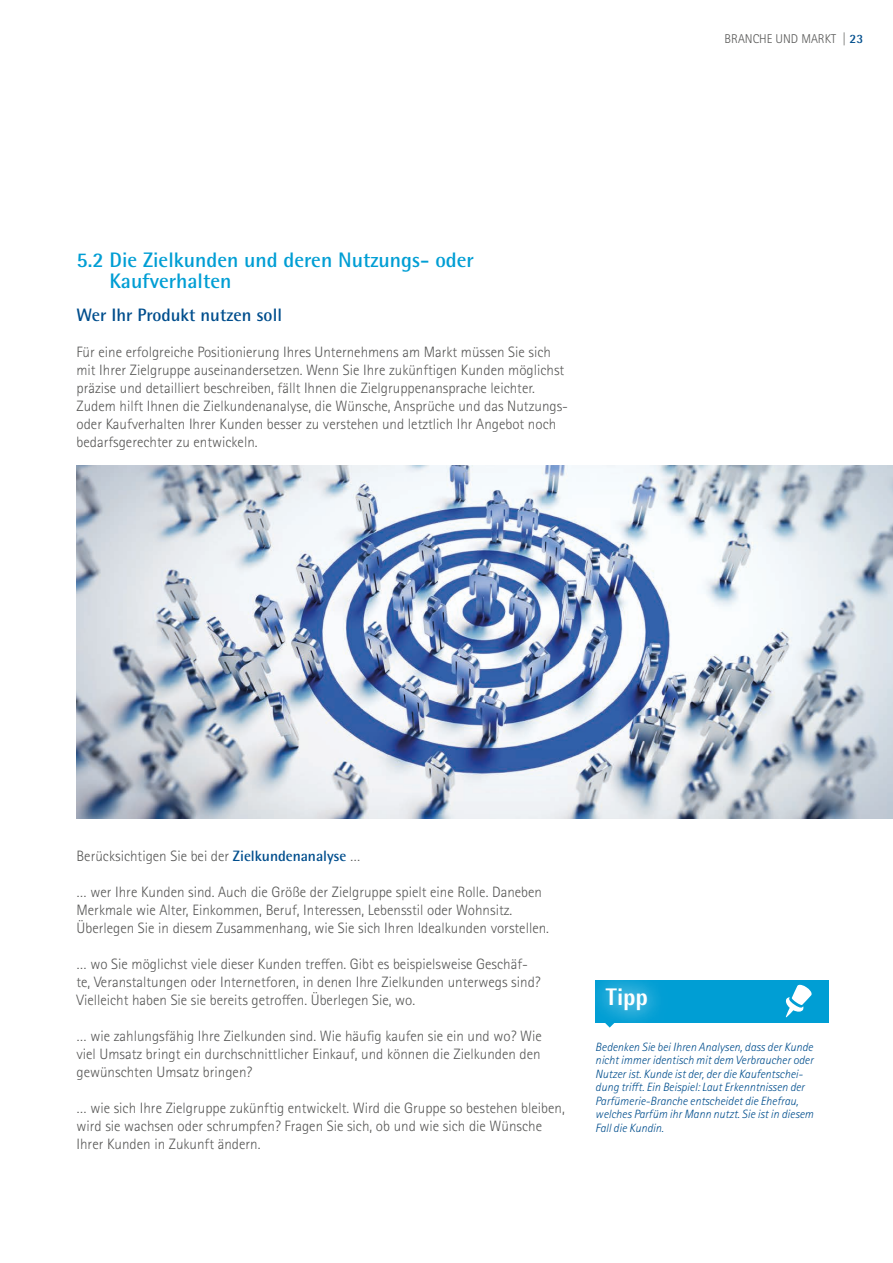
<style>
.page{position:relative;width:893px;height:1263px;background:#fff}
.page>*{position:absolute;margin:0;border:0;box-sizing:border-box;transform-origin:0 0}
.t1{font:800 24px "Rotis Semi Sans Std";color:#fff}
.t2{font:700 21px/21px "Rotis Semi Sans Std";color:#009ed4}
.t3{font:700 18px "Rotis Semi Sans Std";color:#004e8d}
.t4{font:300 15px/18px "Rotis Sans Serif Std";color:#575756}
.t5{font:300 12.75px "Rotis Sans Serif Std";color:#575756}
.t6{font:italic 300 12px/13.5px "Rotis Sans Serif Std";color:#004e8d}
.s1{font-family:"Rotis Semi Sans Std";font-weight:700;color:#004e8d}
</style>
<div class="page">
<div style="left:595px;top:980px;width:234px;height:42px;background:#009ed4"></div>
<div style="left:581px;top:961px;width:93px;height:75px;background:#fff"></div>
<div style="left:589px;top:969px;width:77px;height:60px;background:#fff;opacity:.75"></div>
<svg style="left:785px;top:984px;width:27px;height:33px"></svg>
<svg style="left:604px;top:1021px;width:12px;height:6px"></svg>
<img style="left:77px;top:466px;width:816px;height:353px">
<h2 class="t2" style="left:110px;top:250px;width:366px;text-indent:-33px">5.2 Die Zielkunden und deren Nutzungs- oder<br>Kaufverhalten</h2>
<p class="t3" style="left:77px;top:304px;width:207px">Wer Ihr Produkt nutzen soll</p>
<p class="t4" style="left:77px;top:343px;width:493px">Für eine erfolgreiche Positionierung Ihres Unternehmens am Markt müssen Sie sich mit Ihrer Zielgruppe auseinandersetzen. Wenn Sie Ihre zukünftigen Kunden möglichst präzise und detailliert beschreiben, fällt Ihnen die Zielgruppenansprache leichter.<br>Zudem hilft Ihnen die Zielkundenanalyse, die Wünsche, Ansprüche und das Nutzungs&shy;oder Kaufverhalten Ihrer Kunden besser zu verstehen und letztlich Ihr Angebot noch bedarfsgerechter zu entwickeln.</p>
<p class="t5" style="left:725px;top:31px;width:140px">BRANCHE UND MARKT | <span class="s1">23</span></p>
<p class="t4" style="left:77px;top:847px;width:285px">Berücksichtigen Sie bei der <span class="s1">Zielkundenanalyse</span> …</p>
<p class="t4" style="left:77px;top:883px;width:474px">… wer Ihre Kunden sind. Auch die Größe der Zielgruppe spielt eine Rolle. Daneben<br>Merkmale wie Alter, Einkommen, Beruf, Interessen, Lebensstil oder Wohnsitz.<br>Überlegen Sie in diesem Zusammenhang, wie Sie sich Ihren Idealkunden vorstellen.</p>
<p class="t4" style="left:77px;top:955px;width:466px">… wo Sie möglichst viele dieser Kunden treffen. Gibt es beispielsweise Geschäf&shy;te, Veranstaltungen oder Internetforen, in denen Ihre Zielkunden unterwegs sind?<br>Vielleicht haben Sie sie bereits getroffen. Überlegen Sie, wo.</p>
<p class="t4" style="left:77px;top:1027px;width:467px;text-align:justify">… wie zahlungsfähig Ihre Zielkunden sind. Wie häufig kaufen sie ein und wo? Wie viel Umsatz bringt ein durchschnittlicher Einkauf, und können die Zielkunden den gewünschten Umsatz bringen?</p>
<p class="t4" style="left:77px;top:1099px;width:490px">… wie sich Ihre Zielgruppe zukünftig entwickelt. Wird die Gruppe so bestehen bleiben, wird sie wachsen oder schrumpfen? Fragen Sie sich, ob und wie sich die Wünsche<br>Ihrer Kunden in Zukunft ändern.</p>
<h1 class="t1" style="left:606px;top:982px;width:43px">Tipp</h1>
<p class="t6" style="left:595px;top:1040px;width:220px">Bedenken Sie bei Ihren Analysen, dass der Kunde nicht immer identisch mit dem Verbraucher oder Nutzer ist. Kunde ist der, der die Kaufentschei&shy;dung trifft. Ein Beispiel: Laut Erkenntnissen der Parfümerie-Branche entscheidet die Ehefrau, welches Parfüm ihr Mann nutzt. Sie ist in diesem Fall die Kundin.</p>
</div>
